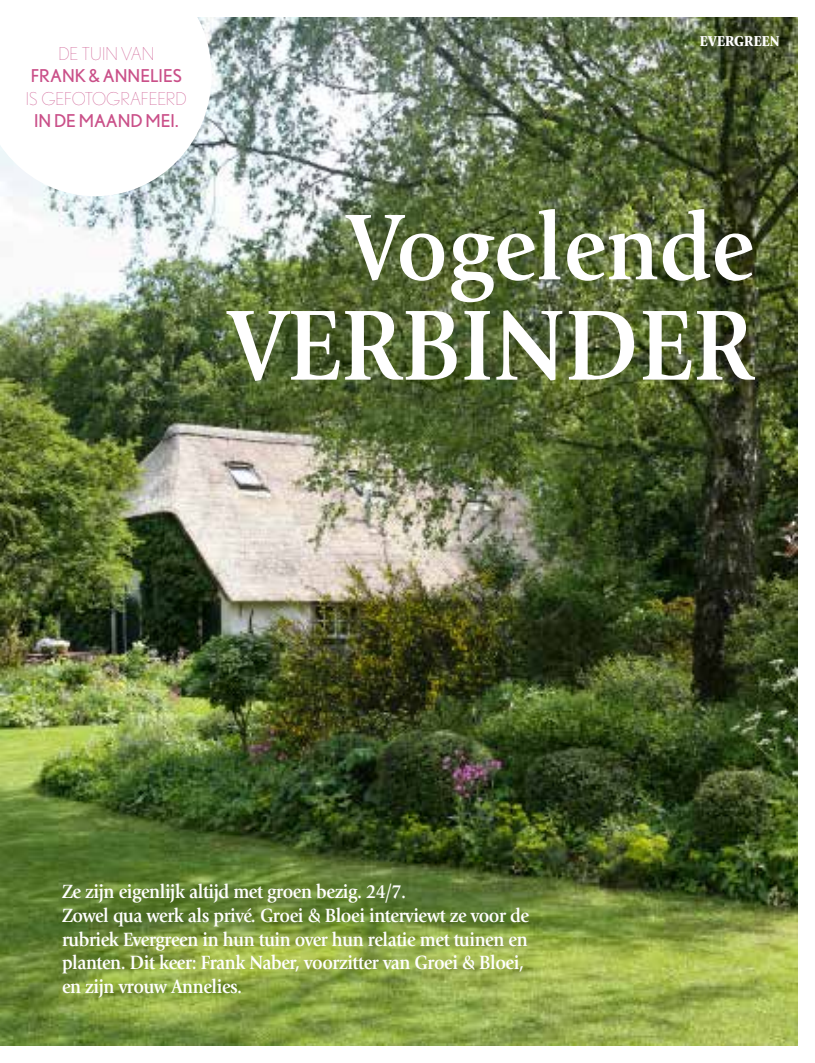
<style>
.page{position:relative;width:815px;height:1063px;background:#fff}
.page>*{position:absolute;margin:0;border:0;box-sizing:border-box;transform-origin:0 0}
.t1{font:700 104px "Giovanni Std";color:#fff;scale:.9 1}
.t2{font:700 97.5px "Giovanni Std";color:#fff;scale:.9 1}
.t3{font:700 20px/23.8px "Giovanni Std";letter-spacing:-.025em;color:#fff;scale:.9 1}
.t4{font:17.62px "Nobel";color:#ca5089}
.t5{font:200 17.62px "Nobel";color:#ca5089}
.t6{font:900 15px "Giovanni Std";letter-spacing:.005em;color:#fff;scale:.9 1}
</style>
<div class="page">
<img style="left:0;top:18px;width:797px;height:1027px">
<svg style="left:0;top:17px;width:212px;height:179px"></svg>
<p class="t5" style="left:58px;top:43px;width:97px">DE TUIN VAN</p>
<p class="t4" style="left:31px;top:65px;width:153px">FRANK &amp; ANNELIES</p>
<p class="t5" style="left:26px;top:88px;width:162px">IS GEFOTOGRAFEERD</p>
<p class="t4" style="left:34px;top:110px;width:146px">IN DE MAAND MEI.</p>
<p class="t6" style="left:700px;top:32px;width:90px">EVERGREEN</p>
<h2 class="t2" style="left:347px;top:191px;width:453px">Vogelende</h2>
<h1 class="t1" style="left:228px;top:285px;width:585px">VERBINDER</h1>
<p class="t3" style="left:62px;top:880px;width:521px">Ze zijn eigenlijk altijd met groen bezig. 24/7.<br>Zowel qua werk als privé. Groei &amp; Bloei interviewt ze voor de rubriek Evergreen in hun tuin over hun relatie met tuinen en planten. Dit keer: Frank Naber, voorzitter van Groei &amp; Bloei, en zijn vrouw Annelies.</p>
</div>
